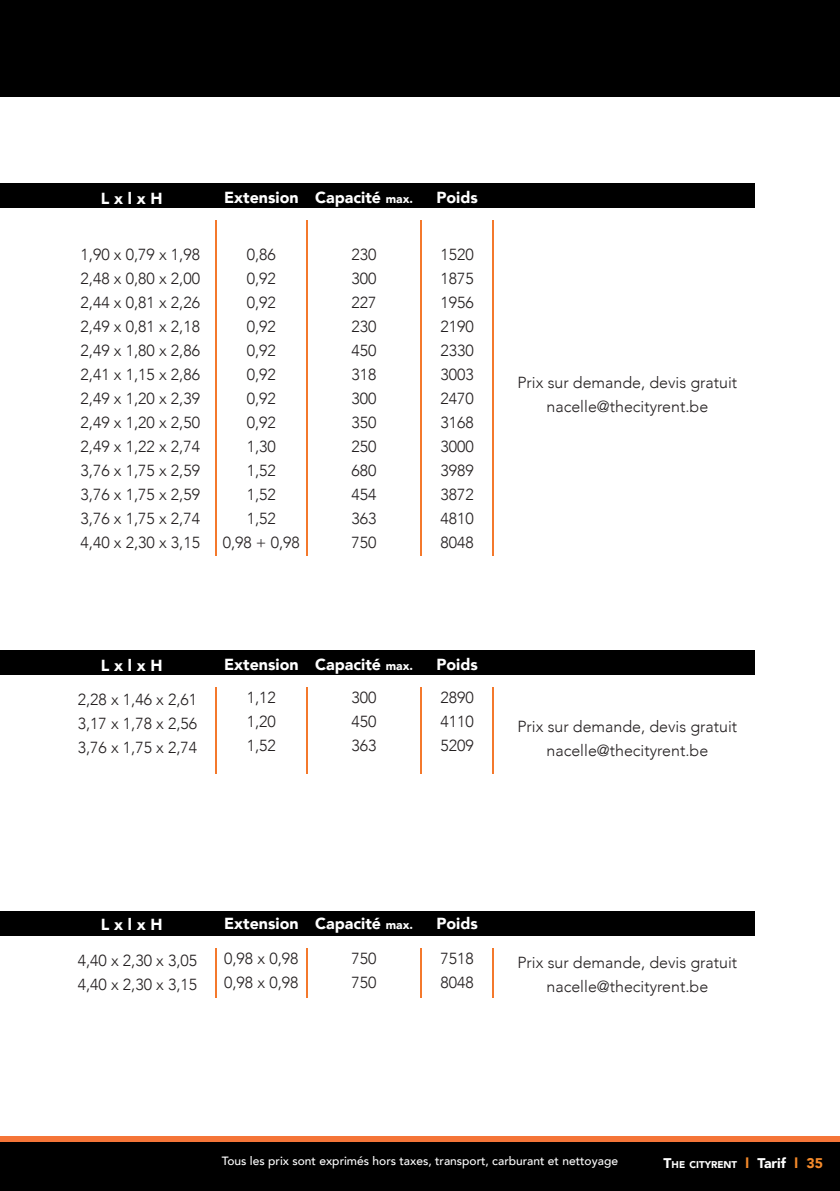
<style>
.page{position:relative;width:840px;height:1191px;background:#fff}
.page>*{position:absolute;margin:0;border:0;box-sizing:border-box;transform-origin:0 0}
.t1{font:300 16px "Avenir";color:#231f20}
.t2{font:900 16px "Avenir";color:#fff}
.t3{font:500 12px "Avenir";color:#fff}
.t4{font:900 9.8px "Avenir";color:#fff}
.s1{font-size:12px}
.s2{font-size:14px}
.s3{font-size:14px;color:#f68b2b}
</style>
<div class="page">
<div style="left:0;top:1141px;width:839px;height:50px;background:#000"></div>
<div style="left:0;top:1136px;width:839px;height:5px;background:#f57538"></div>
<hr style="left:215px;top:220px;width:1px;height:336px;background:#f4792c">
<hr style="left:215px;top:687px;width:1px;height:86px;background:#f4792c">
<hr style="left:215px;top:948px;width:1px;height:49px;background:#f4792c">
<hr style="left:306px;top:220px;width:1px;height:336px;background:#f4792c">
<hr style="left:306px;top:687px;width:1px;height:86px;background:#f4792c">
<hr style="left:306px;top:948px;width:1px;height:49px;background:#f4792c">
<hr style="left:420px;top:220px;width:1px;height:336px;background:#f4792c">
<hr style="left:420px;top:687px;width:1px;height:86px;background:#f4792c">
<hr style="left:420px;top:948px;width:1px;height:49px;background:#f4792c">
<hr style="left:492px;top:220px;width:2px;height:336px;background:#f4792c">
<hr style="left:492px;top:687px;width:2px;height:86px;background:#f4792c">
<hr style="left:492px;top:948px;width:2px;height:49px;background:#f4792c">
<div style="left:0;top:183px;width:754px;height:24px;background:#000"></div>
<div style="left:0;top:650px;width:754px;height:24px;background:#000"></div>
<div style="left:0;top:911px;width:754px;height:24px;background:#000"></div>
<div style="left:0;top:0;width:839px;height:96px;background:#000"></div>
<p class="t2" style="left:110px;top:182px;width:63px">L x l x H</p>
<p class="t2" style="left:101px;top:185px;width:63px">L x l x H</p>
<p class="t2" style="left:224px;top:180px;width:76px">Extension</p>
<p class="t2" style="left:224px;top:184px;width:76px">Extension</p>
<p class="t2" style="left:331px;top:180px;width:67px">Capacité</p>
<p class="t2" style="left:315px;top:184px;width:99px">Capacité <span class="s1">max.</span></p>
<p class="t2" style="left:436px;top:180px;width:43px">Poids</p>
<p class="t2" style="left:436px;top:184px;width:43px">Poids</p>
<p class="t1" style="left:80px;top:245px;width:121px">1,90 x 0,79 x 1,98</p>
<p class="t1" style="left:80px;top:269px;width:121px">2,48 x 0,80 x 2,00</p>
<p class="t1" style="left:80px;top:293px;width:121px">2,44 x 0,81 x 2,26</p>
<p class="t1" style="left:80px;top:317px;width:121px">2,49 x 0,81 x 2,18</p>
<p class="t1" style="left:80px;top:341px;width:121px">2,49 x 1,80 x 2,86</p>
<p class="t1" style="left:80px;top:365px;width:121px">2,41 x 1,15 x 2,86</p>
<p class="t1" style="left:80px;top:389px;width:121px">2,49 x 1,20 x 2,39</p>
<p class="t1" style="left:80px;top:413px;width:121px">2,49 x 1,20 x 2,50</p>
<p class="t1" style="left:80px;top:437px;width:121px">2,49 x 1,22 x 2,74</p>
<p class="t1" style="left:80px;top:461px;width:121px">3,76 x 1,75 x 2,59</p>
<p class="t1" style="left:80px;top:485px;width:121px">3,76 x 1,75 x 2,59</p>
<p class="t1" style="left:80px;top:509px;width:121px">3,76 x 1,75 x 2,74</p>
<p class="t1" style="left:80px;top:533px;width:121px">4,40 x 2,30 x 3,15</p>
<p class="t1" style="left:246px;top:245px;width:31px">0,86</p>
<p class="t1" style="left:246px;top:269px;width:31px">0,92</p>
<p class="t1" style="left:246px;top:293px;width:31px">0,92</p>
<p class="t1" style="left:246px;top:317px;width:31px">0,92</p>
<p class="t1" style="left:246px;top:341px;width:31px">0,92</p>
<p class="t1" style="left:246px;top:365px;width:31px">0,92</p>
<p class="t1" style="left:246px;top:389px;width:31px">0,92</p>
<p class="t1" style="left:246px;top:413px;width:31px">0,92</p>
<p class="t1" style="left:246px;top:437px;width:31px">1,30</p>
<p class="t1" style="left:246px;top:461px;width:31px">1,52</p>
<p class="t1" style="left:246px;top:485px;width:31px">1,52</p>
<p class="t1" style="left:246px;top:509px;width:31px">1,52</p>
<p class="t1" style="left:222px;top:533px;width:79px">0,98 + 0,98</p>
<p class="t1" style="left:351px;top:245px;width:26px">230</p>
<p class="t1" style="left:351px;top:269px;width:26px">300</p>
<p class="t1" style="left:351px;top:293px;width:26px">227</p>
<p class="t1" style="left:351px;top:317px;width:26px">230</p>
<p class="t1" style="left:351px;top:341px;width:26px">450</p>
<p class="t1" style="left:351px;top:365px;width:26px">318</p>
<p class="t1" style="left:351px;top:389px;width:26px">300</p>
<p class="t1" style="left:351px;top:413px;width:26px">350</p>
<p class="t1" style="left:351px;top:437px;width:26px">250</p>
<p class="t1" style="left:351px;top:461px;width:26px">680</p>
<p class="t1" style="left:351px;top:485px;width:26px">454</p>
<p class="t1" style="left:351px;top:509px;width:26px">363</p>
<p class="t1" style="left:351px;top:533px;width:26px">750</p>
<p class="t1" style="left:440px;top:245px;width:35px">1520</p>
<p class="t1" style="left:440px;top:269px;width:35px">1875</p>
<p class="t1" style="left:440px;top:293px;width:35px">1956</p>
<p class="t1" style="left:440px;top:317px;width:35px">2190</p>
<p class="t1" style="left:440px;top:341px;width:35px">2330</p>
<p class="t1" style="left:440px;top:365px;width:35px">3003</p>
<p class="t1" style="left:440px;top:389px;width:35px">2470</p>
<p class="t1" style="left:440px;top:413px;width:35px">3168</p>
<p class="t1" style="left:440px;top:437px;width:35px">3000</p>
<p class="t1" style="left:440px;top:461px;width:35px">3989</p>
<p class="t1" style="left:440px;top:485px;width:35px">3872</p>
<p class="t1" style="left:440px;top:509px;width:35px">4810</p>
<p class="t1" style="left:440px;top:533px;width:35px">8048</p>
<p class="t1" style="left:517px;top:373px;width:221px">Prix sur demande, devis gratuit</p>
<p class="t1" style="left:546px;top:397px;width:163px">nacelle@thecityrent.be</p>
<p class="t2" style="left:110px;top:649px;width:63px">L x l x H</p>
<p class="t2" style="left:101px;top:651px;width:63px">L x l x H</p>
<p class="t2" style="left:224px;top:647px;width:76px">Extension</p>
<p class="t2" style="left:224px;top:651px;width:76px">Extension</p>
<p class="t2" style="left:331px;top:647px;width:67px">Capacité</p>
<p class="t2" style="left:315px;top:651px;width:99px">Capacité <span class="s1">max.</span></p>
<p class="t2" style="left:436px;top:647px;width:43px">Poids</p>
<p class="t2" style="left:436px;top:651px;width:43px">Poids</p>
<p class="t1" style="left:78px;top:690px;width:121px">2,28 x 1,46 x 2,61</p>
<p class="t1" style="left:78px;top:714px;width:121px">3,17 x 1,78 x 2,56</p>
<p class="t1" style="left:78px;top:738px;width:121px">3,76 x 1,75 x 2,74</p>
<p class="t1" style="left:246px;top:688px;width:31px">1,12</p>
<p class="t1" style="left:246px;top:712px;width:31px">1,20</p>
<p class="t1" style="left:246px;top:736px;width:31px">1,52</p>
<p class="t1" style="left:351px;top:688px;width:26px">300</p>
<p class="t1" style="left:351px;top:712px;width:26px">450</p>
<p class="t1" style="left:351px;top:736px;width:26px">363</p>
<p class="t1" style="left:440px;top:688px;width:35px">2890</p>
<p class="t1" style="left:440px;top:712px;width:35px">4110</p>
<p class="t1" style="left:440px;top:736px;width:35px">5209</p>
<p class="t1" style="left:517px;top:717px;width:221px">Prix sur demande, devis gratuit</p>
<p class="t1" style="left:546px;top:741px;width:163px">nacelle@thecityrent.be</p>
<p class="t2" style="left:224px;top:908px;width:76px">Extension</p>
<p class="t2" style="left:110px;top:910px;width:63px">L x l x H</p>
<p class="t2" style="left:224px;top:910px;width:76px">Extension</p>
<p class="t2" style="left:101px;top:911px;width:63px">L x l x H</p>
<p class="t2" style="left:331px;top:908px;width:67px">Capacité</p>
<p class="t2" style="left:315px;top:910px;width:99px">Capacité <span class="s1">max.</span></p>
<p class="t2" style="left:436px;top:908px;width:43px">Poids</p>
<p class="t2" style="left:436px;top:910px;width:43px">Poids</p>
<p class="t1" style="left:78px;top:951px;width:121px">4,40 x 2,30 x 3,05</p>
<p class="t1" style="left:78px;top:975px;width:121px">4,40 x 2,30 x 3,15</p>
<p class="t1" style="left:224px;top:949px;width:76px">0,98 x 0,98</p>
<p class="t1" style="left:224px;top:973px;width:76px">0,98 x 0,98</p>
<p class="t1" style="left:351px;top:949px;width:26px">750</p>
<p class="t1" style="left:351px;top:973px;width:26px">750</p>
<p class="t1" style="left:440px;top:949px;width:35px">7518</p>
<p class="t1" style="left:440px;top:973px;width:35px">8048</p>
<p class="t1" style="left:517px;top:953px;width:221px">Prix sur demande, devis gratuit</p>
<p class="t1" style="left:546px;top:977px;width:163px">nacelle@thecityrent.be</p>
<p class="t3" style="left:222px;top:1150px;width:397px">Tous les prix sont exprimés hors taxes, transport, carburant et nettoyage</p>
<p class="t4" style="left:663px;top:1156px;width:161px"><span class="s2">T</span>HE CITYRENT <span class="s3">l</span> <span class="s2">Tarif</span> <span class="s3">l 35</span></p>
</div>
